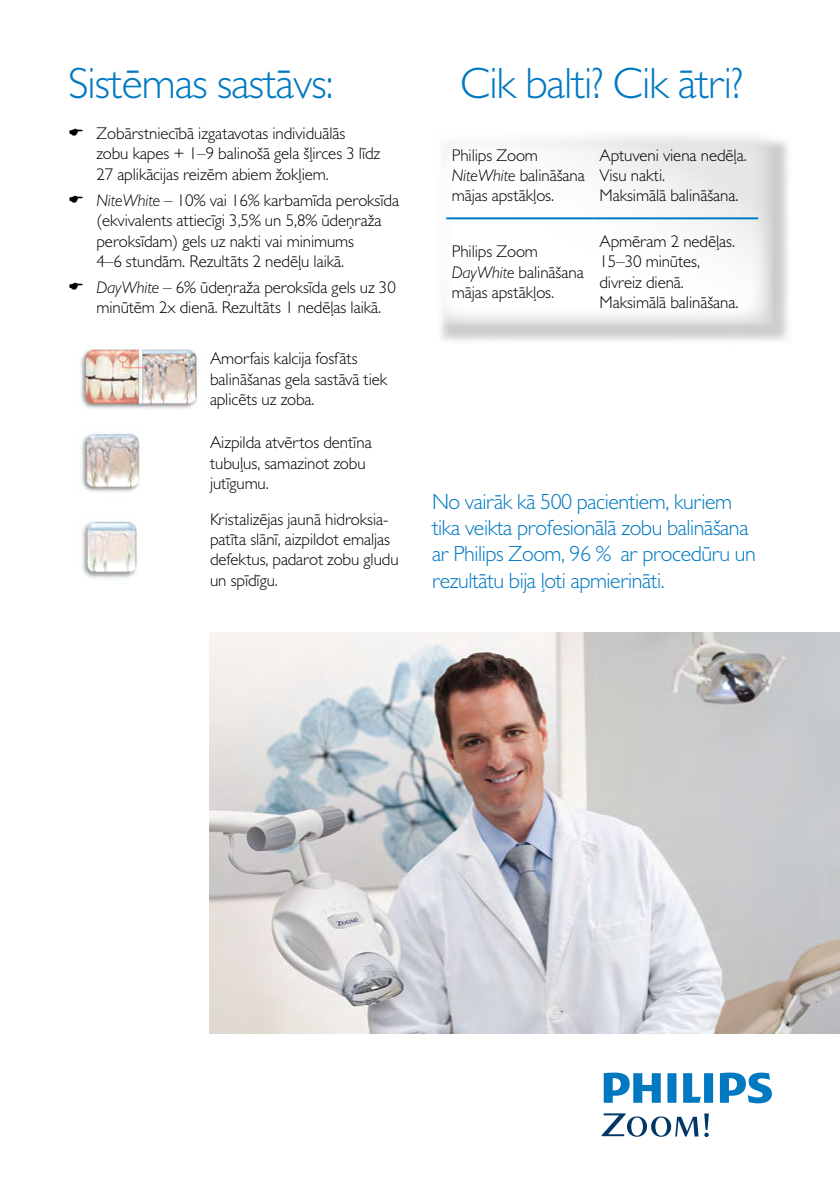
<style>
.page{position:relative;width:840px;height:1191px;background:#fff}
.page>*{position:absolute;margin:0;border:0;box-sizing:border-box;transform-origin:0 0}
.t1{font:300 44px "Gill Sans MT Pro";letter-spacing:-.02em;color:#0079c1}
.t2{font:300 22px/26.4px "Gill Sans MT Pro";letter-spacing:-.02em;color:#0079c1}
.t3{font:300 17px/20.4px "Gill Sans MT Pro";letter-spacing:-.005em;color:#000}
.s1{font-style:italic}
</style>
<div class="page">
<svg style="left:603px;top:1072px;width:168px;height:31px"></svg>
<svg style="left:601px;top:1113px;width:107px;height:24px"></svg>
<img style="left:80px;top:348px;width:118px;height:61px">
<img style="left:81px;top:433px;width:59px;height:59px">
<img style="left:82px;top:521px;width:57px;height:58px">
<div style="left:436px;top:136px;width:355px;height:209px;background:#000;opacity:.2"></div>
<svg style="left:436px;top:136px;width:336px;height:190px"></svg>
<hr style="left:446px;top:217px;width:147px;height:2px;background:#0079c1">
<hr style="left:593px;top:217px;width:165px;height:2px;background:#0079c1">
<img style="left:209px;top:632px;width:630px;height:401px">
<h1 class="t1" style="left:68px;top:67px;width:267px">Sistēmas sastāvs:</h1>
<p class="t3" style="left:96px;top:125px;width:285px">Zobārstniecībā izgatavotas individuālās zobu kapes + 1–9 balinošā gela šļirces 3 līdz<br>27 aplikācijas reizēm abiem žokļiem.</p>
<p class="t3" style="left:96px;top:191px;width:304px"><span class="s1">NiteWhite</span> – 10% vai 16% karbamīda peroksīda (ekvivalents attiecīgi 3,5% un 5,8% ūdeņraža peroksīdam) gels uz nakti vai minimums<br>4–6 stundām. Rezultāts 2 nedēļu laikā.</p>
<p class="t3" style="left:96px;top:279px;width:301px"><span class="s1">DayWhite</span> – 6% ūdeņraža peroksīda gels uz 30 minūtēm 2x dienā. Rezultāts 1 nedēļas laikā.</p>
<p class="t3" style="left:210px;top:350px;width:179px">Amorfais kalcija fosfāts balināšanas gela sastāvā tiek aplicēts uz zoba.</p>
<p class="t3" style="left:210px;top:434px;width:163px">Aizpilda atvērtos dentīna tubuļus, samazinot zobu jutīgumu.</p>
<p class="t3" style="left:210px;top:510px;width:190px">Kristalizējas jaunā hidroksia&shy;patīta slānī, aizpildot emaljas defektus, padarot zobu gludu un spīdīgu.</p>
<h1 class="t1" style="left:460px;top:67px;width:284px">Cik balti? Cik ātri?</h1>
<p class="t3" style="left:451px;top:146px;width:134px">Philips Zoom<br><span class="s1">NiteWhite</span> balināšana mājas apstākļos.</p>
<p class="t3" style="left:599px;top:146px;width:149px">Aptuveni viena nedēļa.<br>Visu nakti.<br>Maksimālā balināšana.</p>
<p class="t3" style="left:451px;top:243px;width:133px">Philips Zoom<br><span class="s1">DayWhite</span> balināšana mājas apstākļos.</p>
<p class="t3" style="left:599px;top:233px;width:140px">Apmēram 2 nedēļas.<br>15–30 minūtes, divreiz dienā.<br>Maksimālā balināšana.</p>
<p class="t2" style="left:432px;top:490px;width:325px">No vairāk kā 500 pacientiem, kuriem tika veikta profesionālā zobu balināšana ar Philips Zoom, 96 % ar procedūru un rezultātu bija ļoti apmierināti.</p>
</div>
